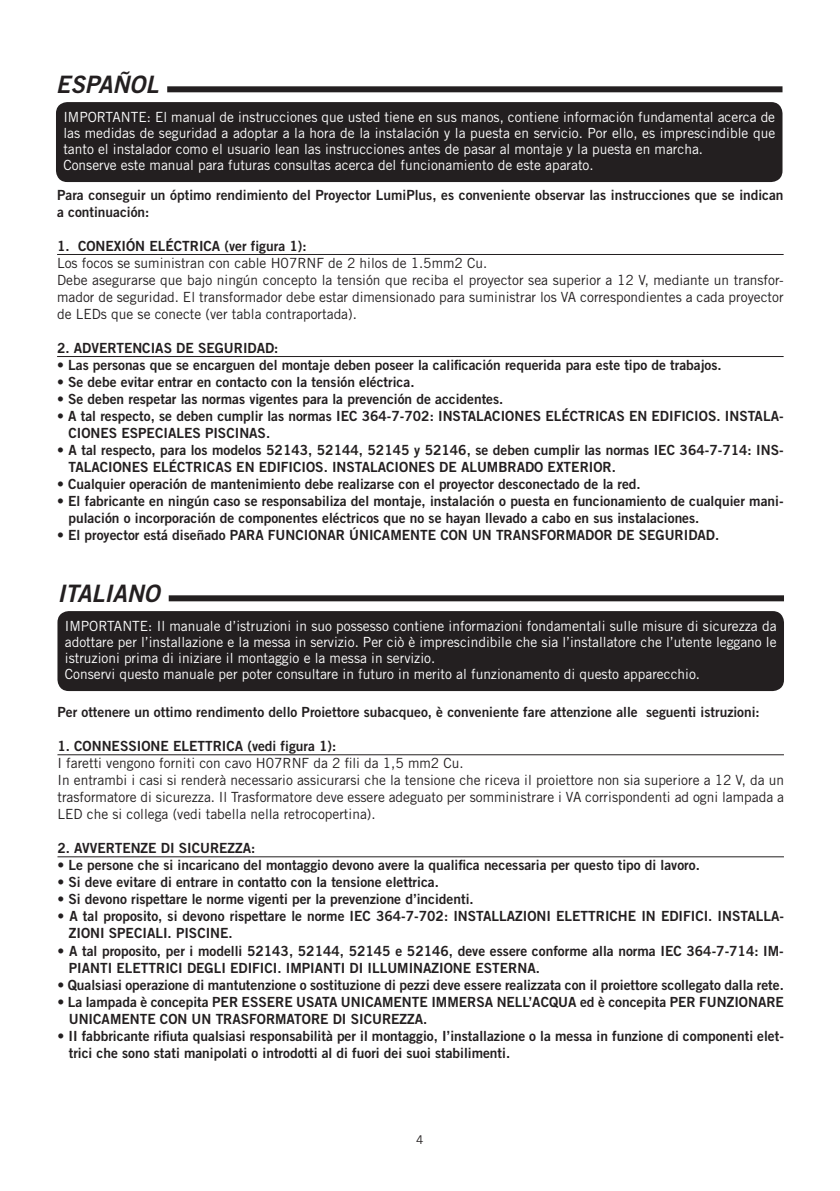
<style>
.page{position:relative;width:840px;height:1191px;background:#fff}
.page>*{position:absolute;margin:0;border:0;box-sizing:border-box;transform-origin:0 0}
.t1{font:italic 24px "Trade Gothic Bold Two";color:#231f20}
.t2{font:14px/17px "Trade Gothic Bold Two";color:#231f20}
.t3{font:14px/16px "Trade Gothic";color:#fff}
.t4{font:14px/17px "Trade Gothic";color:#231f20}
.t5{font:12px "Trade Gothic";color:#231f20}
</style>
<div class="page">
<div style="left:167px;top:86px;width:615px;height:6px;background:#231f20"></div>
<div style="left:56px;top:102px;width:726px;height:80px;background:#231f20;border-radius:11px"></div>
<hr style="left:57px;top:254px;width:726px;height:1px;background:#231f20">
<hr style="left:57px;top:356px;width:726px;height:1px;background:#231f20">
<div style="left:169px;top:595px;width:614px;height:6px;background:#231f20"></div>
<div style="left:57px;top:611px;width:726px;height:80px;background:#231f20;border-radius:11px"></div>
<hr style="left:57px;top:754px;width:726px;height:1px;background:#231f20">
<hr style="left:57px;top:856px;width:726px;height:1px;background:#231f20">
<h1 class="t1" style="left:56px;top:70px;width:104px">ESPAÑOL</h1>
<p class="t3" style="left:63px;top:109px;width:713px">IMPORTANTE: El manual de instrucciones que usted tiene en sus manos, contiene información fundamental acerca de las medidas de seguridad a adoptar a la hora de la instalación y la puesta en servicio. Por ello, es imprescindible que tanto el instalador como el usuario lean las instrucciones antes de pasar al montaje y la puesta en marcha.<br>Conserve este manual para futuras consultas acerca del funcionamiento de este aparato.</p>
<p class="t2" style="left:57px;top:186px;width:727px">Para conseguir un óptimo rendimiento del Proyector LumiPlus, es conveniente observar las instrucciones que se indican a continuación:</p>
<p class="t2" style="left:57px;top:237px;width:251px">1. CONEXIÓN ELÉCTRICA (ver figura 1):</p>
<p class="t4" style="left:57px;top:254px;width:727px">Los focos se suministran con cable H07RNF de 2 hilos de 1.5mm2 Cu.<br>Debe asegurarse que bajo ningún concepto la tensión que reciba el proyector sea superior a 12 V, mediante un transfor&shy;mador de seguridad. El transformador debe estar dimensionado para suministrar los VA correspondientes a cada proyector de LEDs que se conecte (ver tabla contraportada).</p>
<p class="t2" style="left:57px;top:339px;width:223px">2. ADVERTENCIAS DE SEGURIDAD:</p>
<p class="t2" style="left:57px;top:356px;width:665px">• Las personas que se encarguen del montaje deben poseer la calificación requerida para este tipo de trabajos.</p>
<p class="t2" style="left:57px;top:373px;width:359px">• Se debe evitar entrar en contacto con la tensión eléctrica.</p>
<p class="t2" style="left:57px;top:390px;width:447px">• Se deben respetar las normas vigentes para la prevención de accidentes.</p>
<p class="t2" style="left:68px;top:407px;width:716px;text-indent:-11px">• A tal respecto, se deben cumplir las normas IEC 364-7-702: INSTALACIONES ELÉCTRICAS EN EDIFICIOS. INSTALA-<br>CIONES ESPECIALES PISCINAS.</p>
<p class="t2" style="left:68px;top:441px;width:716px;text-indent:-11px">• A tal respecto, para los modelos 52143, 52144, 52145 y 52146, se deben cumplir las normas IEC 364-7-714: INS-<br>TALACIONES ELÉCTRICAS EN EDIFICIOS. INSTALACIONES DE ALUMBRADO EXTERIOR.</p>
<p class="t2" style="left:57px;top:475px;width:585px">• Cualquier operación de mantenimiento debe realizarse con el proyector desconectado de la red.</p>
<p class="t2" style="left:68px;top:492px;width:716px;text-indent:-11px">• El fabricante en ningún caso se responsabiliza del montaje, instalación o puesta en funcionamiento de cualquier mani&shy;pulación o incorporación de componentes eléctricos que no se hayan llevado a cabo en sus instalaciones.</p>
<p class="t2" style="left:57px;top:526px;width:663px">• El proyector está diseñado PARA FUNCIONAR ÚNICAMENTE CON UN TRANSFORMADOR DE SEGURIDAD.</p>
<h1 class="t1" style="left:57px;top:579px;width:103px">ITALIANO</h1>
<p class="t3" style="left:65px;top:617px;width:712px">IMPORTANTE: Il manuale d’istruzioni in suo possesso contiene informazioni fondamentali sulle misure di sicurezza da adottare per l’installazione e la messa in servizio. Per ciò è imprescindibile che sia l’installatore che l’utente leggano le istruzioni prima di iniziare il montaggio e la messa in servizio.<br>Conservi questo manuale per poter consultare in futuro in merito al funzionamento di questo apparecchio.</p>
<p class="t2" style="left:57px;top:703px;width:703px">Per ottenere un ottimo rendimento dello Proiettore subacqueo, è conveniente fare attenzione alle seguenti istruzioni:</p>
<p class="t2" style="left:57px;top:737px;width:280px">1. CONNESSIONE ELETTRICA (vedi figura 1):</p>
<p class="t4" style="left:57px;top:755px;width:727px">I faretti vengono forniti con cavo H07RNF da 2 fili da 1,5 mm2 Cu.<br>In entrambi i casi si renderà necessario assicurarsi che la tensione che riceva il proiettore non sia superiore a 12 V, da un trasformatore di sicurezza. Il Trasformatore deve essere adeguato per somministrare i VA corrispondenti ad ogni lampada a LED che si collega (vedi tabella nella retrocopertina).</p>
<p class="t2" style="left:57px;top:839px;width:199px">2. AVVERTENZE DI SICUREZZA:</p>
<p class="t2" style="left:57px;top:856px;width:643px">• Le persone che si incaricano del montaggio devono avere la qualifica necessaria per questo tipo di lavoro.</p>
<p class="t2" style="left:57px;top:873px;width:383px">• Si deve evitare di entrare in contatto con la tensione elettrica.</p>
<p class="t2" style="left:57px;top:890px;width:417px">• Si devono rispettare le norme vigenti per la prevenzione d’incidenti.</p>
<p class="t2" style="left:69px;top:907px;width:716px;text-indent:-11px">• A tal proposito, si devono rispettare le norme IEC 364-7-702: INSTALLAZIONI ELETTRICHE IN EDIFICI. INSTALLA-<br>ZIONI SPECIALI. PISCINE.</p>
<p class="t2" style="left:69px;top:941px;width:716px;text-indent:-11px">• A tal proposito, per i modelli 52143, 52144, 52145 e 52146, deve essere conforme alla norma IEC 364-7-714: IM-<br>PIANTI ELETTRICI DEGLI EDIFICI. IMPIANTI DI ILLUMINAZIONE ESTERNA.</p>
<p class="t2" style="left:57px;top:975px;width:727px">• Qualsiasi operazione di mantutenzione o sostituzione di pezzi deve essere realizzata con il proiettore scollegato dalla rete.</p>
<p class="t2" style="left:69px;top:992px;width:716px;text-indent:-11px">• La lampada è concepita PER ESSERE USATA UNICAMENTE IMMERSA NELL’ACQUA ed è concepita PER FUNZIONARE<br>UNICAMENTE CON UN TRASFORMATORE DI SICUREZZA.</p>
<p class="t2" style="left:69px;top:1026px;width:716px;text-indent:-11px">• II fabbricante rifiuta qualsiasi responsabilità per il montaggio, I’installazione o la messa in funzione di componenti elet&shy;trici che sono stati manipolati o introdotti al di fuori dei suoi stabilimenti.</p>
<p class="t5" style="left:416px;top:1132px;width:9px">4</p>
</div>
